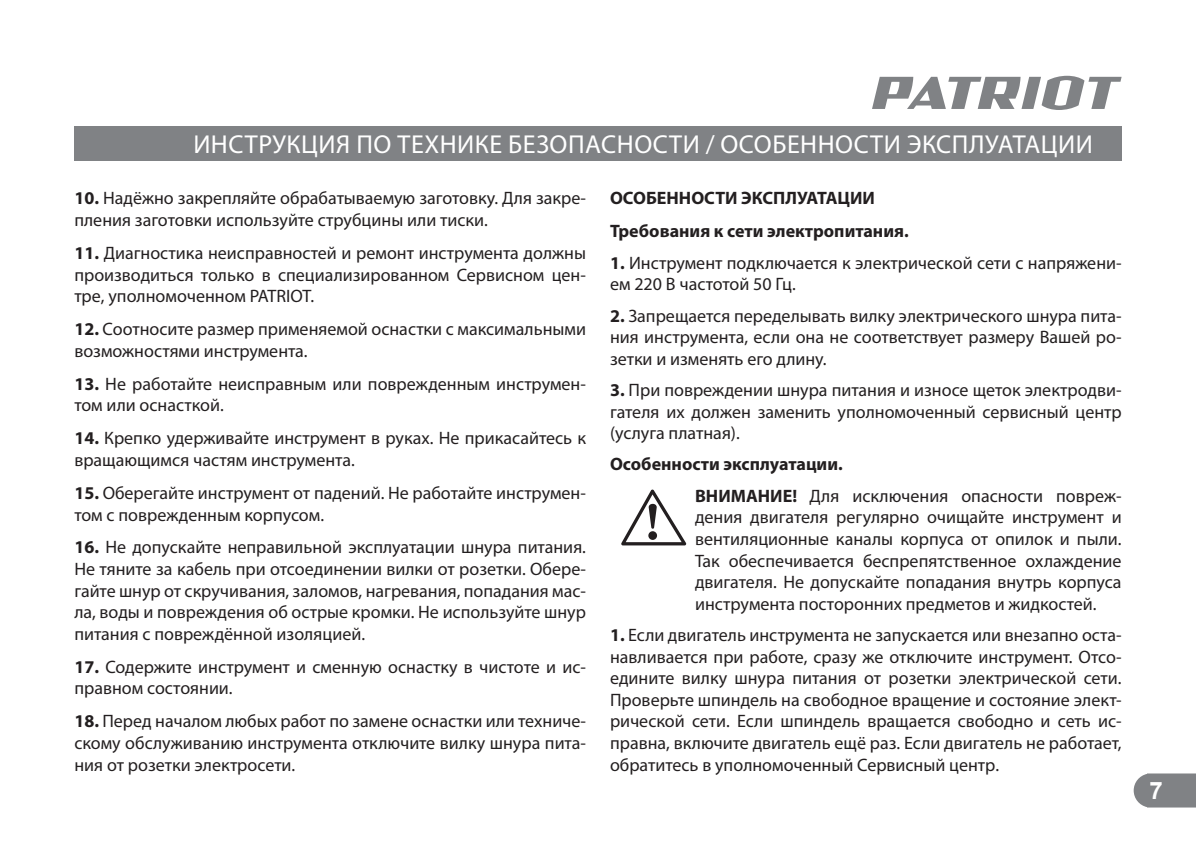
<style>
.page{position:relative;width:1196px;height:847px;background:#fff}
.page>*{position:absolute;margin:0;border:0;box-sizing:border-box;transform-origin:0 0}
.t1{font:26px "Myriad Pro";letter-spacing:.02em;color:#fff}
.t2{font:700 24px "Arial";color:#fff}
.t3{font:18px/21.6px "Myriad Pro";color:#231f20}
.t4{font:700 18px/33px "Myriad Pro";color:#231f20}
.s1{font-weight:700}
.s2{font-weight:400}
</style>
<div class="page">
<svg style="left:1133px;top:773px;width:62px;height:34px"></svg>
<svg style="left:872px;top:76px;width:249px;height:34px"></svg>
<div style="left:74px;top:127px;width:1047px;height:34px;background:#808285"></div>
<svg style="left:621px;top:489px;width:65px;height:56px"></svg>
<h1 class="t1" style="left:193px;top:129px;width:901px">ИНСТРУКЦИЯ ПО ТЕХНИКЕ БЕЗОПАСНОСТИ / ОСОБЕННОСТИ ЭКСПЛУАТАЦИИ</h1>
<p class="t3" style="left:74px;top:187px;width:513px"><span class="s1">10.</span> Надёжно закрепляйте обрабатываемую заготовку. Для закре&shy;пления заготовки используйте струбцины или тиски.</p>
<p class="t3" style="left:74px;top:242px;width:513px;text-align:justify"><span class="s1">11.</span> Диагностика неисправностей и ремонт инструмента должны производиться только в специализированном Сервисном цен&shy;тре, уполномоченном PATRIOT.</p>
<p class="t3" style="left:74px;top:318px;width:513px"><span class="s1">12.</span> Соотносите размер применяемой оснастки с максимальными возможностями инструмента.</p>
<p class="t3" style="left:74px;top:372px;width:513px"><span class="s1">13.</span> Не работайте неисправным или поврежденным инструмен&shy;том или оснасткой.</p>
<p class="t3" style="left:74px;top:427px;width:513px"><span class="s1">14.</span> Крепко удерживайте инструмент в руках. Не прикасайтесь к вращающимся частям инструмента.</p>
<p class="t3" style="left:74px;top:482px;width:513px"><span class="s1">15.</span> Оберегайте инструмент от падений. Не работайте инструмен&shy;том с поврежденным корпусом.</p>
<p class="t3" style="left:74px;top:536px;width:513px;text-align:justify"><span class="s1">16.</span> Не допускайте неправильной эксплуатации шнура питания.<br>Не тяните за кабель при отсоединении вилки от розетки. Обере&shy;гайте шнур от скручивания, заломов, нагревания, попадания мас&shy;ла, воды и повреждения об острые кромки. Не используйте шнур питания с повреждённой изоляцией.</p>
<p class="t3" style="left:74px;top:655px;width:513px"><span class="s1">17.</span> Содержите инструмент и сменную оснастку в чистоте и ис&shy;правном состоянии.</p>
<p class="t3" style="left:74px;top:710px;width:513px;text-align:justify"><span class="s1">18.</span> Перед началом любых работ по замене оснастки или техниче&shy;скому обслуживанию инструмента отключите вилку шнура пита&shy;ния от розетки электросети.</p>
<p class="t4" style="left:610px;top:182px;width:300px">ОСОБЕННОСТИ ЭКСПЛУАТАЦИИ<br>Требования к сети электропитания.</p>
<p class="t3" style="left:610px;top:251px;width:513px"><span class="s1">1.</span> Инструмент подключается к электрической сети с напряжени&shy;ем 220 В частотой 50 Гц.</p>
<p class="t3" style="left:610px;top:304px;width:513px;text-align:justify"><span class="s1">2.</span> Запрещается переделывать вилку электрического шнура пита&shy;ния инструмента, если она не соответствует размеру Вашей ро&shy;зетки и изменять его длину.</p>
<p class="t3" style="left:610px;top:379px;width:513px;text-align:justify"><span class="s1">3.</span> При повреждении шнура питания и износе щеток электродви&shy;гателя их должен заменить уполномоченный сервисный центр (услуга платная).</p>
<p class="t4" style="left:695px;top:449px;width:428px;line-height:31.2px;text-indent:-85px">Особенности эксплуатации.<br>ВНИМАНИЕ! <span class="s2">Для исключения опасности повреж-</span></p>
<p class="t3" style="left:695px;top:506px;width:428px;text-align:justify">дения двигателя регулярно очищайте инструмент и вентиляционные каналы корпуса от опилок и пыли.<br>Так обеспечивается беспрепятственное охлаждение двигателя. Не допускайте попадания внутрь корпуса инструмента посторонних предметов и жидкостей.</p>
<p class="t3" style="left:610px;top:624px;width:513px;text-align:justify"><span class="s1">1.</span> Если двигатель инструмента не запускается или внезапно оста&shy;навливается при работе, сразу же отключите инструмент. Отсо&shy;едините вилку шнура питания от розетки электрической сети.<br>Проверьте шпиндель на свободное вращение и состояние элект&shy;рической сети. Если шпиндель вращается свободно и сеть ис&shy;правна, включите двигатель ещё раз. Если двигатель не работает, обратитесь в уполномоченный Сервисный центр.</p>
<h2 class="t2" style="left:1149px;top:774px;width:15px">7</h2>
</div>
